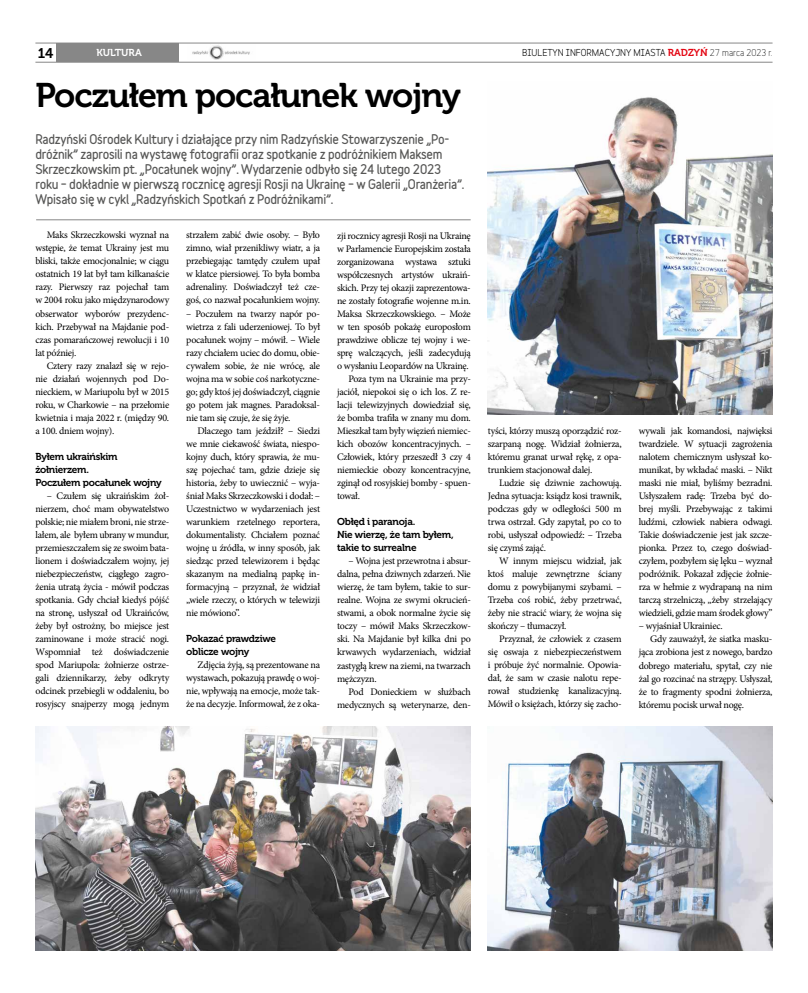
<style>
.page{position:relative;width:808px;height:993px;background:#fff}
.page>*{position:absolute;margin:0;border:0;box-sizing:border-box;transform-origin:0 0}
.t1{font:34px "Museo 700";letter-spacing:-.03em;color:#000}
.t2{font:14px "Museo 700";color:#000}
.t3{font:900 12px/15px "Variable";letter-spacing:-.02em;color:#575756}
.t4{font:10px/13px "Minion Pro";letter-spacing:-.025em;color:#000;text-align:justify}
.t5{font:10px/13px "Museo 700";letter-spacing:-.025em;color:#000}
.t6{font:10px "Museo 700";color:#fff}
.t7{font:700 9px "Variable";color:#000}
.s1{font-family:"Museo 700";font-weight:400;font-size:10px;color:#e30613}
.s2{font-weight:400}
</style>
<div class="page">
<div style="left:56px;top:43px;width:123px;height:19px;background:#878787"></div>
<hr style="left:35px;top:43px;width:737px;height:1px;background:#878787">
<hr style="left:35px;top:62px;width:737px;height:1px;background:#878787">
<hr style="left:36px;top:219px;width:435px;height:1px;background:#878787">
<img style="left:487px;top:97px;width:285px;height:318px">
<img style="left:35px;top:726px;width:436px;height:224px">
<img style="left:488px;top:726px;width:284px;height:224px">
<img style="left:192px;top:45px;width:58px;height:15px">
<h2 class="t2" style="left:38px;top:45px;width:17px">14</h2>
<p class="t7" style="left:522px;top:45px;width:252px">BIULETYN INFORMACYJNY MIASTA <span class="s1">RADZYŃ</span> <span class="s2">27 marca 2023 r.</span></p>
<p class="t6" style="left:96px;top:47px;width:47px">KULTURA</p>
<h1 class="t1" style="left:35px;top:76px;width:427px">Poczułem pocałunek wojny</h1>
<p class="t3" style="left:35px;top:131px;width:430px">Radzyński Ośrodek Kultury i działające przy nim Radzyńskie Stowarzyszenie „Po&shy;dróżnik” zaprosili na wystawę fotografii oraz spotkanie z podróżnikiem Maksem Skrzeczkowskim pt. „Pocałunek wojny”. Wydarzenie odbyło się 24 lutego 2023 roku – dokładnie w pierwszą rocznicę agresji Rosji na Ukrainę – w Galerii „Oranżeria”.<br>Wpisało się w cykl „Radzyńskich Spotkań z Podróżnikami”.</p>
<p class="t4" style="left:35px;top:229px;width:135px;text-indent:11px">Maks Skrzeczkowski wyznał na wstępie, że temat Ukrainy jest mu bliski, także emocjonalnie; w ciągu ostatnich 19 lat był tam kilkanaście razy. Pierwszy raz pojechał tam w 2004 roku jako międzynarodowy obserwator wyborów prezydenc&shy;kich. Przebywał na Majdanie pod&shy;czas pomarańczowej rewolucji i 10 lat później.</p>
<p class="t4" style="left:35px;top:359px;width:135px;text-indent:11px">Cztery razy znalazł się w rejo&shy;nie działań wojennych pod Do&shy;nieckiem, w Mariupolu był w 2015 roku, w Charkowie – na przełomie kwietnia i maja 2022 r. (między 90. a 100. dniem wojny).</p>
<p class="t5" style="left:35px;top:449px;width:128px">Byłem ukraińskim żołnierzem.<br>Poczułem pocałunek wojny</p>
<p class="t4" style="left:35px;top:489px;width:135px;text-indent:11px">– Czułem się ukraińskim żoł&shy;nierzem, choć mam obywatelstwo polskie; nie miałem broni, nie strze&shy;lałem, ale byłem ubrany w mundur, przemieszczałem się ze swoim bata&shy;lionem i doświadczałem wojny, jej niebezpieczeństw, ciągłego zagro&shy;żenia utratą życia - mówił podczas spotkania. Gdy chciał kiedyś pójść na stronę, usłyszał od Ukraińców, żeby był ostrożny, bo miejsce jest zaminowane i może stracić nogi.<br>Wspomniał też doświadczenie spod Mariupola: żołnierze ostrze&shy;gali dziennikarzy, żeby odkryty odcinek przebiegli w oddaleniu, bo rosyjscy snajperzy mogą jednym</p>
<p class="t4" style="left:186px;top:229px;width:135px">strzałem zabić dwie osoby. – Było zimno, wiał przenikliwy wiatr, a ja przebiegając tamtędy czułem upał w klatce piersiowej. To była bomba adrenaliny. Doświadczył też cze&shy;goś, co nazwał pocałunkiem wojny.</p>
<p class="t4" style="left:186px;top:307px;width:135px">– Poczułem na twarzy napór po&shy;wietrza z fali uderzeniowej. To był pocałunek wojny – mówił. – Wiele razy chciałem uciec do domu, obie&shy;cywałem sobie, że nie wrócę, ale wojna ma w sobie coś narkotyczne&shy;go; gdy ktoś jej doświadczył, ciągnie go potem jak magnes. Paradoksal&shy;nie tam się czuje, że się żyje.</p>
<p class="t4" style="left:186px;top:424px;width:135px;text-indent:11px">Dlaczego tam jeździł? – Siedzi we mnie ciekawość świata, niespo&shy;kojny duch, który sprawia, że mu&shy;szę pojechać tam, gdzie dzieje się historia, żeby to uwiecznić – wyja&shy;śniał Maks Skrzeczkowski i dodał: – Uczestnictwo w wydarzeniach jest warunkiem rzetelnego reportera, dokumentalisty. Chciałem poznać wojnę u źródła, w inny sposób, jak siedząc przed telewizorem i będąc skazanym na medialną papkę in&shy;formacyjną – przyznał, że widział „wiele rzeczy, o których w telewizji nie mówiono”.</p>
<p class="t5" style="left:186px;top:631px;width:91px">Pokazać prawdziwe oblicze wojny</p>
<p class="t4" style="left:186px;top:658px;width:135px;text-indent:11px">Zdjęcia żyją, są prezentowane na wystawach, pokazują prawdę o woj&shy;nie, wpływają na emocje, może tak&shy;że na decyzje. Informował, że z oka-</p>
<p class="t4" style="left:337px;top:229px;width:135px">zji rocznicy agresji Rosji na Ukrainę</p>
<p class="t4" style="left:337px;top:242px;width:135px">w Parlamencie Europejskim została</p>
<p class="t4" style="left:337px;top:255px;width:135px">zorganizowana wystawa sztuki</p>
<p class="t4" style="left:337px;top:268px;width:135px">współczesnych artystów ukraiń-</p>
<p class="t4" style="left:337px;top:281px;width:135px">skich. Przy tej okazji zaprezentowa-</p>
<p class="t4" style="left:337px;top:294px;width:135px">ne zostały fotografie wojenne m.in.</p>
<p class="t4" style="left:337px;top:307px;width:135px">Maksa Skrzeczkowskiego. – Może</p>
<p class="t4" style="left:337px;top:320px;width:135px">w ten sposób pokażę europosłom</p>
<p class="t4" style="left:337px;top:333px;width:135px">prawdziwe oblicze tej wojny i we-</p>
<p class="t4" style="left:337px;top:346px;width:135px">sprę walczących, jeśli zadecydują</p>
<p class="t4" style="left:337px;top:359px;width:133px">o wysłaniu Leopardów na Ukrainę.</p>
<p class="t4" style="left:348px;top:372px;width:124px">Poza tym na Ukrainie ma przy-</p>
<p class="t4" style="left:337px;top:385px;width:135px">jaciół, niepokoi się o ich los. Z re-</p>
<p class="t4" style="left:337px;top:398px;width:135px">lacji telewizyjnych dowiedział się,</p>
<p class="t4" style="left:337px;top:411px;width:135px">że bomba trafiła w znany mu dom.</p>
<p class="t4" style="left:337px;top:424px;width:135px">Mieszkał tam były więzień niemiec-</p>
<p class="t4" style="left:337px;top:437px;width:135px">kich obozów koncentracyjnych. –</p>
<p class="t4" style="left:337px;top:450px;width:135px">Człowiek, który przeszedł 3 czy 4</p>
<p class="t4" style="left:337px;top:463px;width:135px">niemieckie obozy koncentracyjne,</p>
<p class="t4" style="left:337px;top:476px;width:135px">zginął od rosyjskiej bomby - spuen-</p>
<p class="t4" style="left:337px;top:489px;width:24px">tował.</p>
<p class="t5" style="left:337px;top:515px;width:118px">Obłęd i paranoja.<br>Nie wierzę, że tam byłem, takie to surrealne</p>
<p class="t4" style="left:337px;top:554px;width:135px;text-indent:11px">– Wojna jest przewrotna i absur&shy;dalna, pełna dziwnych zdarzeń. Nie wierzę, że tam byłem, takie to sur&shy;realne. Wojna ze swymi okrucień&shy;stwami, a obok normalne życie się toczy – mówił Maks Skrzeczkow&shy;ski. Na Majdanie był kilka dni po krwawych wydarzeniach, widział zastygłą krew na ziemi, na twarzach mężczyzn.</p>
<p class="t4" style="left:337px;top:684px;width:135px;text-align:right">Pod Donieckiem w służbach medycznych są weterynarze, den-</p>
<p class="t4" style="left:488px;top:424px;width:135px">tyści, którzy muszą oporządzić roz&shy;szarpaną nogę. Widział żołnierza, któremu granat urwał rękę, z opa&shy;trunkiem stacjonował dalej.</p>
<p class="t4" style="left:488px;top:476px;width:135px;text-indent:11px">Ludzie się dziwnie zachowują.<br>Jedna sytuacja: ksiądz kosi trawnik, podczas gdy w odległości 500 m trwa ostrzał. Gdy zapytał, po co to robi, usłyszał odpowiedź: – Trzeba się czymś zająć.</p>
<p class="t4" style="left:488px;top:554px;width:135px;text-indent:11px">W innym miejscu widział, jak ktoś maluje zewnętrzne ściany domu z powybijanymi szybami. – Trzeba coś robić, żeby przetrwać, żeby nie stracić wiary, że wojna się skończy – tłumaczył.</p>
<p class="t4" style="left:488px;top:632px;width:135px;text-indent:11px">Przyznał, że człowiek z czasem się oswaja z niebezpieczeństwem i próbuje żyć normalnie. Opowia&shy;dał, że sam w czasie nalotu repe&shy;rował studzienkę kanalizacyjną.<br>Mówił o księżach, którzy się zacho-</p>
<p class="t4" style="left:639px;top:424px;width:135px">wywali jak komandosi, najwięksi twardziele. W sytuacji zagrożenia nalotem chemicznym usłyszał ko&shy;munikat, by wkładać maski. – Nikt maski nie miał, byliśmy bezradni.<br>Usłyszałem radę: Trzeba być do&shy;brej myśli. Przebywając z takimi ludźmi, człowiek nabiera odwagi.<br>Takie doświadczenie jest jak szcze&shy;pionka. Przez to, czego doświad&shy;czyłem, pozbyłem się lęku – wyznał podróżnik. Pokazał zdjęcie żołnie&shy;rza w hełmie z wydrapaną na nim tarczą strzelniczą, „żeby strzelający wiedzieli, gdzie mam środek głowy”</p>
<p class="t4" style="left:639px;top:619px;width:85px">– wyjaśniał Ukrainiec.</p>
<p class="t4" style="left:650px;top:632px;width:124px">Gdy zauważył, że siatka masku-</p>
<p class="t4" style="left:639px;top:645px;width:135px">jąca zrobiona jest z nowego, bardzo</p>
<p class="t4" style="left:639px;top:658px;width:135px">dobrego materiału, spytał, czy nie</p>
<p class="t4" style="left:639px;top:671px;width:135px">żal go rozcinać na strzępy. Usłyszał,</p>
<p class="t4" style="left:639px;top:684px;width:135px">że to fragmenty spodni żołnierza,</p>
<p class="t4" style="left:639px;top:697px;width:107px">któremu pocisk urwał nogę.</p>
</div>
